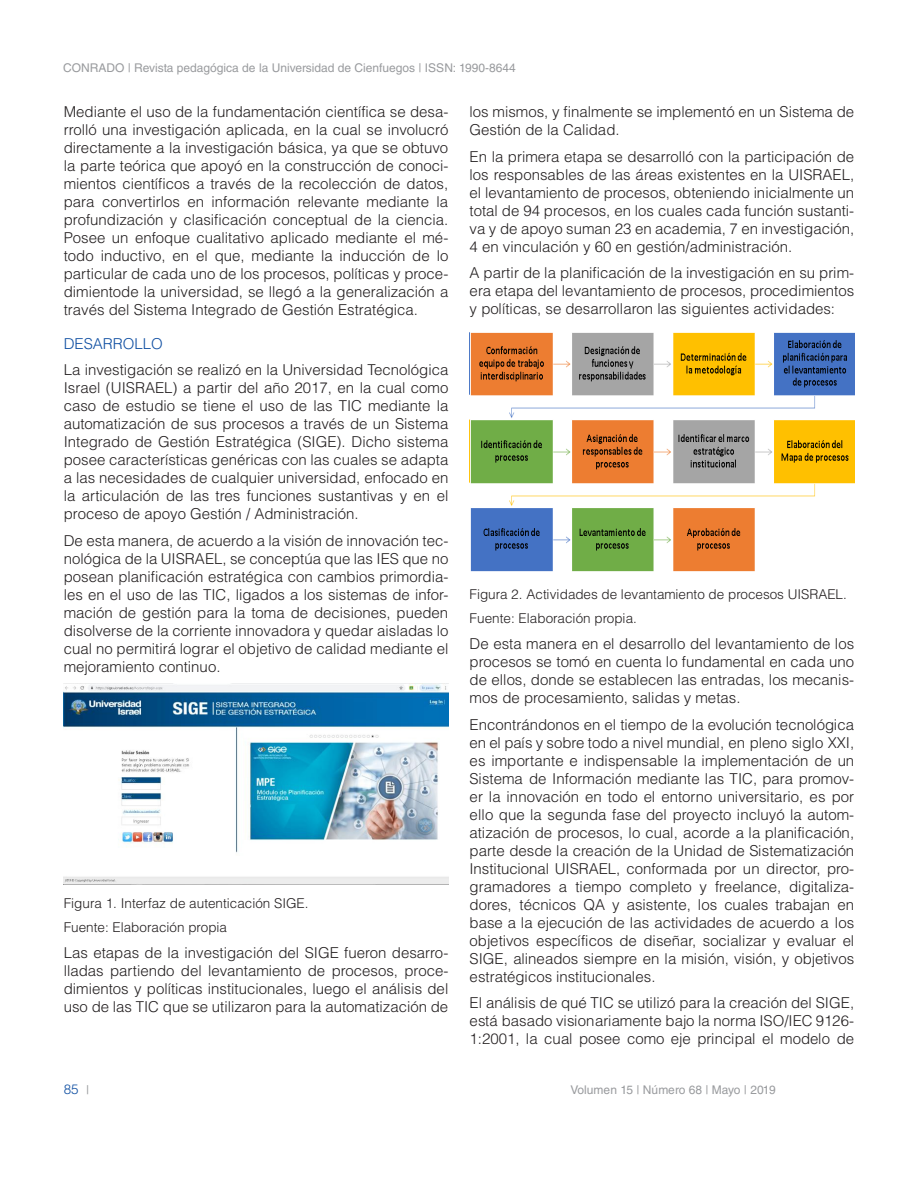
<style>
.page{position:relative;width:918px;height:1188px;background:#fff}
.page>*{position:absolute;margin:0;border:0;box-sizing:border-box;transform-origin:0 0}
.TEXTO{font:300 15px/18px "Helvetica LT Std";color:#231f20;text-align:justify}
.TITULOS_AZUL{font:300 15px "Helvetica LT Std";color:#0d4da1}
.pie_de_foto{font:300 13.5px "Helvetica LT Std";color:#231f20}
.t1{font:300 13.5px "Helvetica LT Std";color:#0d4da1}
.t2{font:12px "Helvetica LT Std";color:#999b9e}
.s1{font-weight:400;font-size:12px;color:#999b9e}
</style>
<div class="page">
<img style="left:64px;top:683px;width:384px;height:202px">
<img style="left:470px;top:332px;width:384px;height:240px">
<p class="t2" style="left:63px;top:61px;width:454px">CONRADO | Revista pedagógica de la Universidad de Cienfuegos | ISSN: 1990-8644</p>
<p class="TEXTO" style="left:64px;top:103px;width:386px">Mediante el uso de la fundamentación científica se desa&shy;rrolló una investigación aplicada, en la cual se involucró directamente a la investigación básica, ya que se obtuvo la parte teórica que apoyó en la construcción de conoci&shy;mientos científicos a través de la recolección de datos, para convertirlos en información relevante mediante la profundización y clasificación conceptual de la ciencia.<br>Posee un enfoque cualitativo aplicado mediante el mé&shy;todo inductivo, en el que, mediante la inducción de lo particular de cada uno de los procesos, políticas y proce&shy;dimientode la universidad, se llegó a la generalización a través del Sistema Integrado de Gestión Estratégica.</p>
<p class="TITULOS_AZUL" style="left:64px;top:334px;width:101px">DESARROLLO</p>
<p class="TEXTO" style="left:64px;top:361px;width:386px">La investigación se realizó en la Universidad Tecnológica Israel (UISRAEL) a partir del año 2017, en la cual como caso de estudio se tiene el uso de las TIC mediante la automatización de sus procesos a través de un Sistema Integrado de Gestión Estratégica (SIGE). Dicho sistema posee características genéricas con las cuales se adapta a las necesidades de cualquier universidad, enfocado en la articulación de las tres funciones sustantivas y en el proceso de apoyo Gestión / Administración.</p>
<p class="TEXTO" style="left:64px;top:531px;width:386px">De esta manera, de acuerdo a la visión de innovación tec&shy;nológica de la UISRAEL, se conceptúa que las IES que no posean planificación estratégica con cambios primordia&shy;les en el uso de las TIC, ligados a los sistemas de infor&shy;mación de gestión para la toma de decisiones, pueden disolverse de la corriente innovadora y quedar aisladas lo cual no permitirá lograr el objetivo de calidad mediante el mejoramiento continuo.</p>
<p class="pie_de_foto" style="left:64px;top:895px;width:246px">Figura 1. Interfaz de autenticación SIGE.</p>
<p class="pie_de_foto" style="left:64px;top:918px;width:165px">Fuente: Elaboración propia</p>
<p class="TEXTO" style="left:64px;top:944px;width:386px">Las etapas de la investigación del SIGE fueron desarro&shy;lladas partiendo del levantamiento de procesos, proce&shy;dimientos y políticas institucionales, luego el análisis del uso de las TIC que se utilizaron para la automatización de</p>
<p class="t1" style="left:64px;top:1081px;width:27px">85 <span class="s1">|</span></p>
<p class="TEXTO" style="left:470px;top:103px;width:386px">los mismos, y finalmente se implementó en un Sistema de<br>Gestión de la Calidad.</p>
<p class="TEXTO" style="left:470px;top:147px;width:386px">En la primera etapa se desarrolló con la participación de los responsables de las áreas existentes en la UISRAEL, el levantamiento de procesos, obteniendo inicialmente un total de 94 procesos, en los cuales cada función sustanti&shy;va y de apoyo suman 23 en academia, 7 en investigación, 4 en vinculación y 60 en gestión/administración.</p>
<p class="TEXTO" style="left:470px;top:264px;width:386px">A partir de la planificación de la investigación en su prim&shy;era etapa del levantamiento de procesos, procedimientos y políticas, se desarrollaron las siguientes actividades:</p>
<p class="pie_de_foto" style="left:470px;top:586px;width:379px">Figura 2. Actividades de levantamiento de procesos UISRAEL.</p>
<p class="pie_de_foto" style="left:470px;top:610px;width:169px">Fuente: Elaboración propia.</p>
<p class="TEXTO" style="left:470px;top:635px;width:386px">De esta manera en el desarrollo del levantamiento de los procesos se tomó en cuenta lo fundamental en cada uno de ellos, donde se establecen las entradas, los mecanis&shy;mos de procesamiento, salidas y metas.</p>
<p class="TEXTO" style="left:470px;top:715px;width:386px">Encontrándonos en el tiempo de la evolución tecnológica en el país y sobre todo a nivel mundial, en pleno siglo XXI, es importante e indispensable la implementación de un Sistema de Información mediante las TIC, para promov&shy;er la innovación en todo el entorno universitario, es por ello que la segunda fase del proyecto incluyó la autom&shy;atización de procesos, lo cual, acorde a la planificación, parte desde la creación de la Unidad de Sistematización Institucional UISRAEL, conformada por un director, pro&shy;gramadores a tiempo completo y freelance, digitaliza&shy;dores, técnicos QA y asistente, los cuales trabajan en base a la ejecución de las actividades de acuerdo a los objetivos específicos de diseñar, socializar y evaluar el SIGE, alineados siempre en la misión, visión, y objetivos estratégicos institucionales.</p>
<p class="TEXTO" style="left:470px;top:994px;width:386px">El análisis de qué TIC se utilizó para la creación del SIGE, está basado visionariamente bajo la norma ISO/IEC 9126- 1:2001, la cual posee como eje principal el modelo de</p>
<p class="t2" style="left:571px;top:1083px;width:207px">Volumen 15 | Número 68 | Mayo | 2019</p>
</div>
